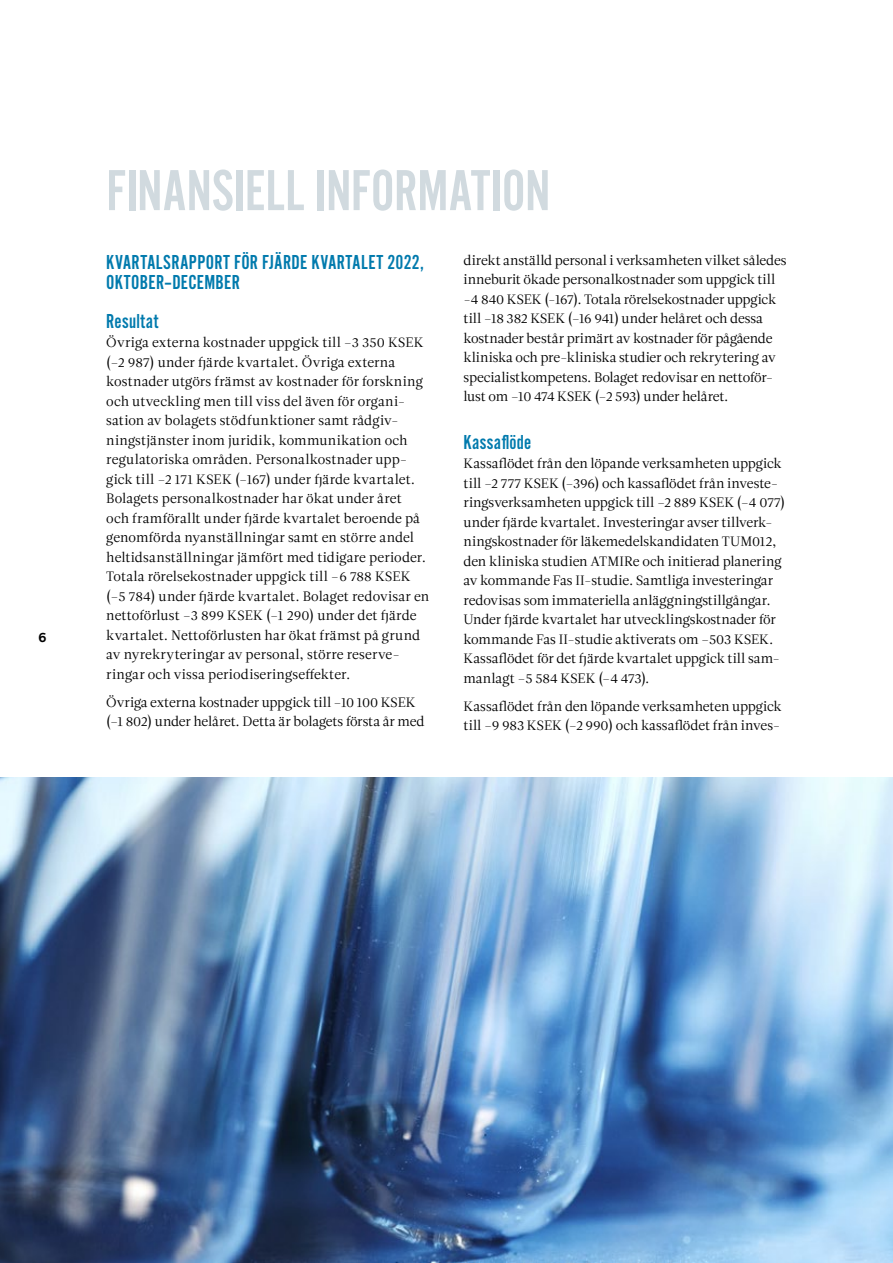
<style>
.page{position:relative;width:893px;height:1263px;background:#fff}
.page>*{position:absolute;margin:0;border:0;box-sizing:border-box;transform-origin:0 0}
.t1{font:60px "Alternate Got No 2 D";color:#d1dadf}
.t2{font:21px/19.5px "Alternate Got No 2 D";letter-spacing:.015em;color:#007aad}
.t3{font:13.5px/19.5px "Leitura Roman 1";color:#000}
.t4{font:700 13.5px "Foundry Sterling OT3";color:#000}
</style>
<div class="page">
<img style="left:0;top:778px;width:893px;height:485px">
<p class="t4" style="left:38px;top:626px;width:10px">6</p>
<h1 class="t1" style="left:106px;top:159px;width:445px">FINANSIELL INFORMATION</h1>
<h2 class="t2" style="left:106px;top:253px;width:319px">KVARTALSRAPPORT FÖR FJÄRDE KVARTALET 2022,<br>OKTOBER–DECEMBER</h2>
<h2 class="t2" style="left:106px;top:311px;width:54px">Resultat</h2>
<p class="t3" style="left:106px;top:332px;width:324px">Övriga externa kostnader uppgick till –3 350 KSEK (–2 987) under fjärde kvartalet. Övriga externa kostnader utgörs främst av kostnader för forskning och utveckling men till viss del även för organi&shy;sation av bolagets stödfunktioner samt rådgiv&shy;ningstjänster inom juridik, kommunikation och regulatoriska områden. Personalkostnader upp&shy;gick till –2 171 KSEK (–167) under fjärde kvartalet.<br>Bolagets personalkostnader har ökat under året<br>och framförallt under fjärde kvartalet beroende på genomförda nyanställningar samt en större andel heltidsanställningar jämfört med tidigare perioder.<br>Totala rörelsekostnader uppgick till –6 788 KSEK (–5 784) under fjärde kvartalet. Bolaget redovisar en nettoförlust –3 899 KSEK (–1 290) under det fjärde kvartalet. Nettoförlusten har ökat främst på grund av nyrekryteringar av personal, större reserve&shy;ringar och vissa periodiseringseffekter.</p>
<p class="t3" style="left:106px;top:692px;width:320px">Övriga externa kostnader uppgick till –10 100 KSEK (–1 802) under helåret. Detta är bolagets första år med</p>
<p class="t3" style="left:463px;top:250px;width:325px">direkt anställd personal i verksamheten vilket således inneburit ökade personalkostnader som uppgick till -4 840 KSEK (-167). Totala rörelsekostnader uppgick till –18 382 KSEK (–16 941) under helåret och dessa kostnader består primärt av kostnader för pågående kliniska och pre-kliniska studier och rekrytering av specialistkompetens. Bolaget redovisar en nettoför&shy;lust om –10 474 KSEK (–2 593) under helåret.</p>
<h2 class="t2" style="left:463px;top:433px;width:69px">Kassaflöde</h2>
<p class="t3" style="left:463px;top:454px;width:323px">Kassaflödet från den löpande verksamheten uppgick till –2 777 KSEK (–396) och kassaflödet från investe&shy;ringsverksamheten uppgick till –2 889 KSEK (–4 077) under fjärde kvartalet. Investeringar avser tillverk&shy;ningskostnader för läkemedelskandidaten TUM012, den kliniska studien ATMIRe och initierad planering av kommande Fas II-studie. Samtliga investeringar redovisas som immateriella anläggningstillgångar.<br>Under fjärde kvartalet har utvecklingskostnader för kommande Fas II-studie aktiverats om –503 KSEK.<br>Kassaflödet för det fjärde kvartalet uppgick till sam&shy;manlagt –5 584 KSEK (–4 473).</p>
<p class="t3" style="left:463px;top:696px;width:320px">Kassaflödet från den löpande verksamheten uppgick till –9 983 KSEK (–2 990) och kassaflödet från inves-</p>
</div>
